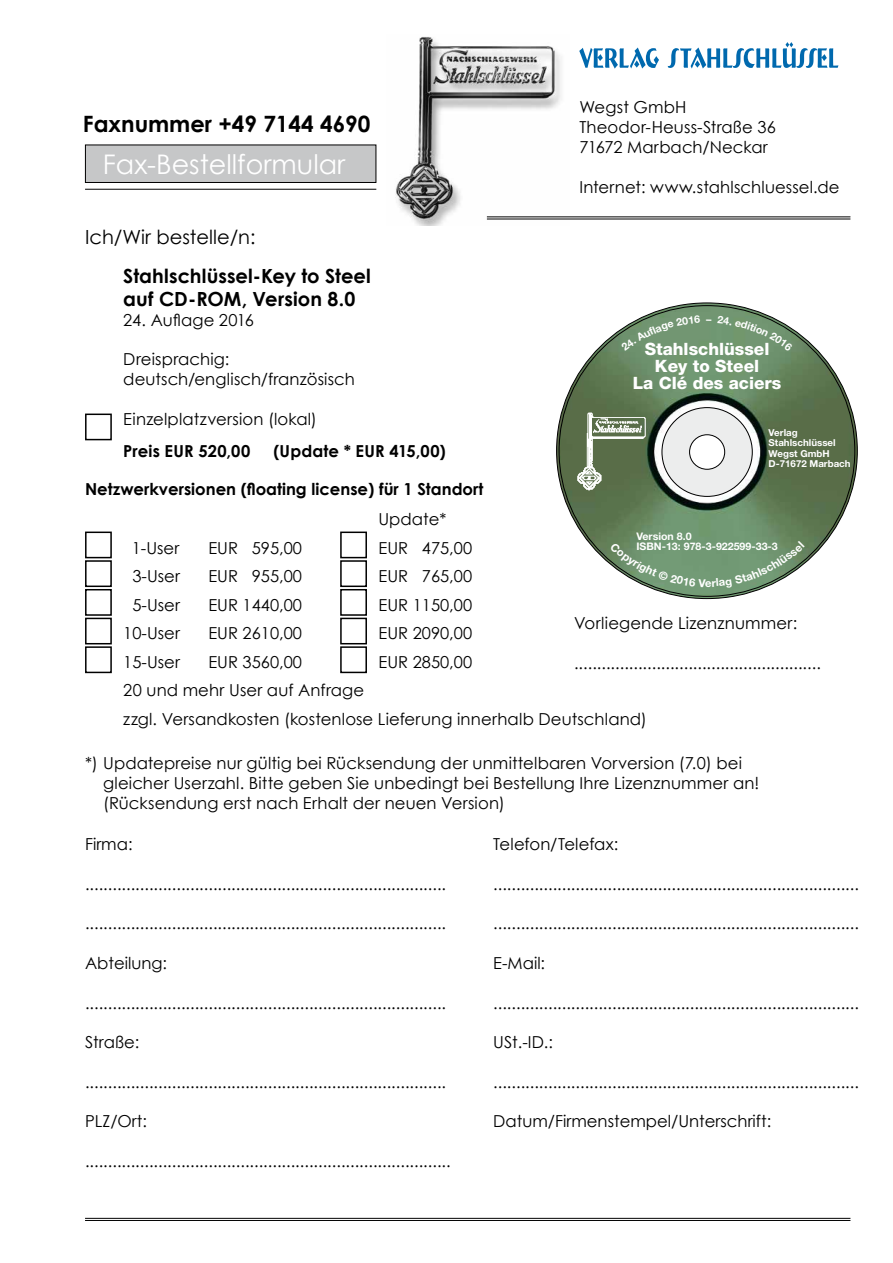
<style>
.page{position:relative;width:893px;height:1263px;background:#fff}
.page>*{position:absolute;margin:0;border:0;box-sizing:border-box;transform-origin:0 0}
.t1{font:27px "Century Gothic";color:#fff}
.t2{font:700 22.5px "Century Gothic";color:#000}
.t3{font:700 19.5px/23.4px "Century Gothic";color:#000}
.t4{font:19.5px "Century Gothic";color:#000}
.t5{font:800 16.95px/17.4px "Helvetica Neue";color:#fff;text-align:center}
.t6{font:16.5px/19.8px "Century Gothic";letter-spacing:.005em;color:#000}
.t7{font:700 16.5px "Century Gothic";color:#000}
.t8{font:700 10.5px/10.5px "Helvetica Neue";color:#fff}
.t9{font:700 9.6px/10.5px "Helvetica Neue";color:#fff}
</style>
<div class="page">
<img style="left:395px;top:37px;width:175px;height:188px">
<div style="left:85px;top:414px;width:27px;height:26px;border:2px solid #000"></div>
<hr style="left:85px;top:189px;width:291px;height:1px;background:#000">
<hr style="left:487px;top:216px;width:363px;height:1px;background:#000">
<hr style="left:487px;top:219px;width:363px;height:1px;background:#000">
<hr style="left:85px;top:1220px;width:765px;height:1px;background:#000">
<hr style="left:85px;top:1218px;width:765px;height:1px;background:#000">
<img style="left:557px;top:303px;width:300px;height:296px">
<div style="left:662px;top:408px;width:90px;height:88px;background:#eceded;border-radius:50%"></div>
<img style="left:576px;top:412px;width:71px;height:78px">
<div style="left:690px;top:435px;width:35px;height:34px;background:#fff;border-radius:50%"></div>
<div style="left:689px;top:434px;width:36px;height:35px;border:1px solid #000;border-radius:50%"></div>
<div style="left:85px;top:531px;width:27px;height:27px;border:2px solid #000"></div>
<div style="left:85px;top:560px;width:27px;height:27px;border:2px solid #000"></div>
<div style="left:85px;top:589px;width:27px;height:27px;border:2px solid #000"></div>
<div style="left:85px;top:618px;width:27px;height:26px;border:2px solid #000"></div>
<div style="left:85px;top:646px;width:27px;height:27px;border:2px solid #000"></div>
<div style="left:340px;top:531px;width:27px;height:27px;border:2px solid #000"></div>
<div style="left:340px;top:560px;width:27px;height:27px;border:2px solid #000"></div>
<div style="left:340px;top:589px;width:27px;height:27px;border:2px solid #000"></div>
<div style="left:340px;top:618px;width:27px;height:26px;border:2px solid #000"></div>
<div style="left:340px;top:646px;width:27px;height:27px;border:2px solid #000"></div>
<svg style="left:579px;top:48px;width:80px;height:21px"></svg>
<svg style="left:668px;top:42px;width:170px;height:27px"></svg>
<div style="left:85px;top:145px;width:291px;height:37px;background:#c6c7c8"></div>
<div style="left:85px;top:145px;width:291px;height:38px;border:1px solid #000"></div>
<svg style="left:621px;top:316px;width:79px;height:35px;background:#759675"></svg>
<svg style="left:717px;top:316px;width:76px;height:35px;background:#759774"></svg>
<svg style="left:610px;top:541px;width:195px;height:47px;background:#7b9d7c"></svg>
<h2 class="t2" style="left:83px;top:106px;width:289px">Faxnummer +49 7144 4690</h2>
<h1 class="t1" style="left:103px;top:145px;width:244px">Fax-Bestellformular</h1>
<p class="t4" style="left:85px;top:224px;width:172px">Ich/Wir bestelle/n:</p>
<p class="t3" style="left:123px;top:263px;width:249px">Stahlschlüssel-Key to Steel auf CD-ROM, Version 8.0</p>
<p class="t6" style="left:123px;top:310px;width:132px">24. Auflage 2016</p>
<p class="t6" style="left:123px;top:349px;width:233px">Dreisprachig: deutsch/englisch/französisch</p>
<p class="t6" style="left:123px;top:409px;width:195px">Einzelplatzversion (lokal)</p>
<p class="t7" style="left:123px;top:439px;width:129px">Preis EUR 520,00</p>
<p class="t7" style="left:274px;top:439px;width:174px">(Update * EUR 415,00)</p>
<p class="t7" style="left:85px;top:476px;width:400px">Netzwerkversionen (floating license) für 1 Standort</p>
<p class="t6" style="left:378px;top:509px;width:69px">Update*</p>
<p class="t6" style="left:579px;top:97px;width:198px">Wegst GmbH<br>Theodor-Heuss-Straße 36<br>71672 Marbach/Neckar</p>
<p class="t6" style="left:579px;top:176px;width:262px">Internet: www.stahlschluessel.de</p>
<p class="t5" style="left:633px;top:340px;width:150px">Stahlschlüssel<br>Key to Steel<br>La Clé des aciers</p>
<p class="t9" style="left:769px;top:427px;width:84px">Verlag<br>Stahlschlüssel<br>Wegst GmbH<br>D-71672 Marbach</p>
<p class="t8" style="left:636px;top:530px;width:143px">Version 8.0<br>ISBN-13: 978-3-922599-33-3</p>
<p class="t6" style="left:132px;top:538px;width:49px">1-User</p>
<p class="t6" style="left:208px;top:538px;width:95px">EUR 595,00</p>
<p class="t6" style="left:378px;top:538px;width:95px">EUR 475,00</p>
<p class="t6" style="left:132px;top:566px;width:49px">3-User</p>
<p class="t6" style="left:208px;top:566px;width:95px">EUR 955,00</p>
<p class="t6" style="left:378px;top:566px;width:95px">EUR 765,00</p>
<p class="t6" style="left:132px;top:595px;width:49px">5-User</p>
<p class="t6" style="left:208px;top:595px;width:95px">EUR 1440,00</p>
<p class="t6" style="left:378px;top:595px;width:95px">EUR 1150,00</p>
<p class="t6" style="left:123px;top:623px;width:58px">10-User</p>
<p class="t6" style="left:208px;top:623px;width:95px">EUR 2610,00</p>
<p class="t6" style="left:378px;top:623px;width:95px">EUR 2090,00</p>
<p class="t6" style="left:123px;top:652px;width:58px">15-User</p>
<p class="t6" style="left:208px;top:652px;width:95px">EUR 3560,00</p>
<p class="t6" style="left:378px;top:652px;width:95px">EUR 2850,00</p>
<p class="t6" style="left:123px;top:676px;width:525px;line-height:28.3px">20 und mehr User auf Anfrage<br>zzgl. Versandkosten (kostenlose Lieferung innerhalb Deutschland)</p>
<p class="t6" style="left:574px;top:613px;width:225px">Vorliegende Lizenznummer:</p>
<p class="t6" style="left:574px;top:652px;width:248px">......................................................</p>
<p class="t6" style="left:103px;top:753px;width:658px;text-indent:-18px">*) Updatepreise nur gültig bei Rücksendung der unmittelbaren Vorversion (7.0) bei gleicher Userzahl. Bitte geben Sie unbedingt bei Bestellung Ihre Lizenznummer an! (Rücksendung erst nach Erhalt der neuen Version)</p>
<p class="t6" style="left:85px;top:834px;width:49px">Firma:</p>
<p class="t6" style="left:85px;top:874px;width:363px">...............................................................................</p>
<p class="t6" style="left:85px;top:913px;width:363px">...............................................................................</p>
<p class="t6" style="left:85px;top:953px;width:84px">Abteilung:</p>
<p class="t6" style="left:85px;top:992px;width:363px">...............................................................................</p>
<p class="t6" style="left:85px;top:1032px;width:56px">Straße:</p>
<p class="t6" style="left:85px;top:1072px;width:363px">...............................................................................</p>
<p class="t6" style="left:85px;top:1111px;width:63px">PLZ/Ort:</p>
<p class="t6" style="left:85px;top:1151px;width:367px">................................................................................</p>
<p class="t6" style="left:493px;top:834px;width:127px">Telefon/Telefax:</p>
<p class="t6" style="left:493px;top:873px;width:367px">................................................................................</p>
<p class="t6" style="left:493px;top:913px;width:367px">................................................................................</p>
<p class="t6" style="left:493px;top:953px;width:53px">E-Mail:</p>
<p class="t6" style="left:493px;top:992px;width:367px">................................................................................</p>
<p class="t6" style="left:493px;top:1032px;width:61px">USt.-ID.:</p>
<p class="t6" style="left:493px;top:1071px;width:367px">................................................................................</p>
<p class="t6" style="left:493px;top:1111px;width:279px">Datum/Firmenstempel/Unterschrift:</p>
</div>
